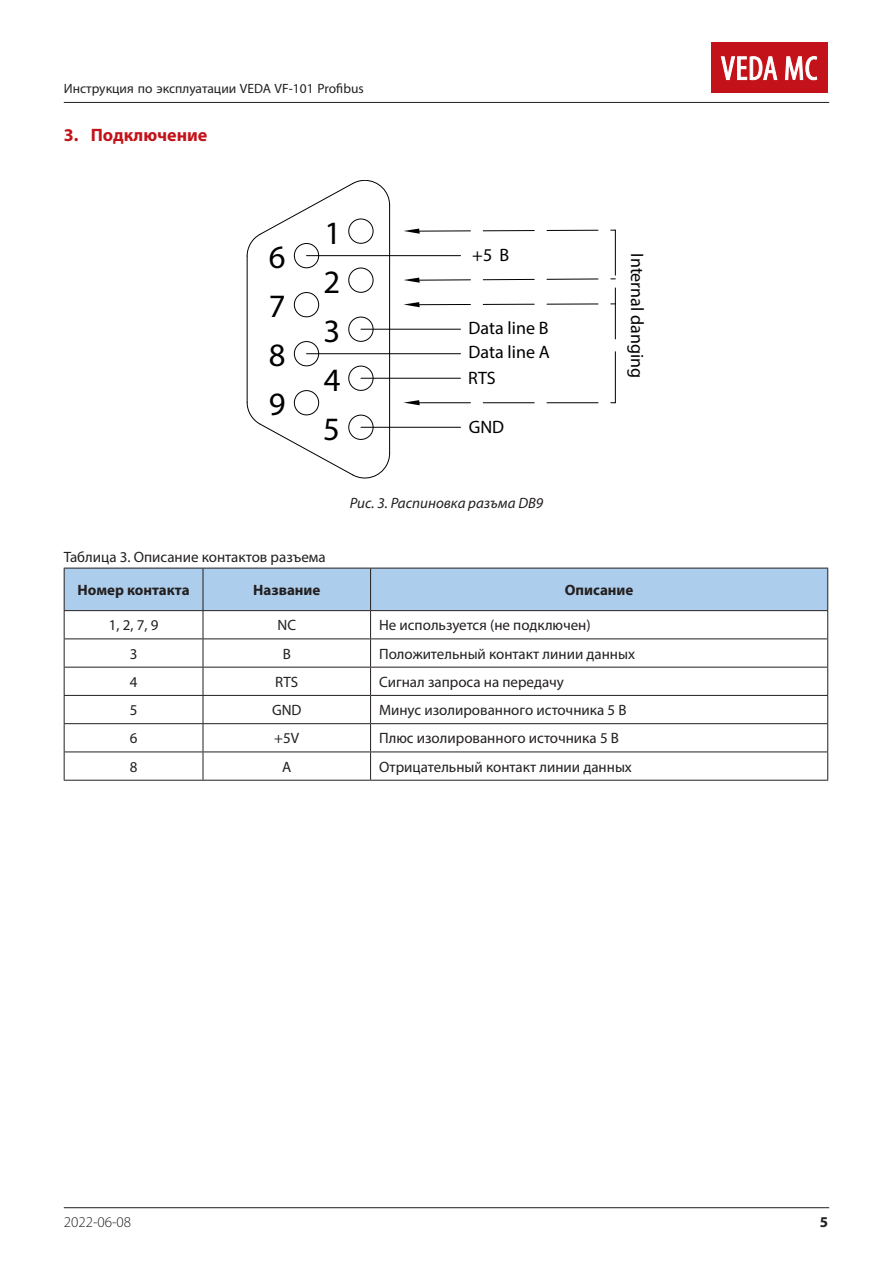
<style>
.page{position:relative;width:893px;height:1263px;background:#fff}
.page>*{position:absolute;margin:0;border:0;box-sizing:border-box;transform-origin:0 0}
.t1{font:32.7px/49.3px "Myriad Pro";color:#000}
.t2{font:18px/24.5px "Myriad Pro";color:#000}
.t3{font:700 18px "Myriad Pro";color:#c4121a}
.основной_таб_середин{font:15px "Myriad Pro";color:#231f20}
.табл__назв{font:15px "Myriad Pro";color:#231f20}
.топ_таблицы{font:700 15px "Myriad Pro";color:#231f20}
.подписи_к_рисункам{font:italic 15px "Myriad Pro";color:#231f20}
.t4{font:300 15px "Myriad Pro";color:#231f20}
.t5{font:13.5px "Myriad Pro";color:#231f20}
</style>
<div class="page">
<hr style="left:64px;top:1207px;width:765px;height:1px;background:#231f20">
<hr style="left:64px;top:102px;width:765px;height:1px;background:#231f20">
<div style="left:711px;top:43px;width:117px;height:50px;background:#c4121a"></div>
<svg style="left:721px;top:56px;width:57px;height:24px"></svg>
<svg style="left:785px;top:56px;width:32px;height:24px"></svg>
<div style="left:294px;top:243px;width:25px;height:25px;border:1px solid #000;border-radius:50%"></div>
<div style="left:348px;top:268px;width:25px;height:25px;border:1px solid #000;border-radius:50%"></div>
<div style="left:294px;top:292px;width:25px;height:25px;border:1px solid #000;border-radius:50%"></div>
<div style="left:294px;top:341px;width:25px;height:25px;border:1px solid #000;border-radius:50%"></div>
<div style="left:294px;top:390px;width:25px;height:25px;border:1px solid #000;border-radius:50%"></div>
<div style="left:348px;top:317px;width:25px;height:25px;border:1px solid #000;border-radius:50%"></div>
<div style="left:348px;top:366px;width:25px;height:25px;border:1px solid #000;border-radius:50%"></div>
<hr style="left:247px;top:256px;width:1px;height:146px;background:#000">
<hr style="left:389px;top:205px;width:1px;height:248px;background:#000">
<svg style="left:247px;top:180px;width:143px;height:77px"></svg>
<svg style="left:247px;top:402px;width:143px;height:76px"></svg>
<hr style="left:306px;top:255px;width:154px;height:1px;background:#000">
<hr style="left:361px;top:329px;width:99px;height:1px;background:#000">
<hr style="left:361px;top:378px;width:99px;height:1px;background:#000">
<hr style="left:361px;top:427px;width:99px;height:1px;background:#000">
<hr style="left:306px;top:353px;width:154px;height:1px;background:#000">
<svg style="left:404px;top:229px;width:212px;height:176px"></svg>
<svg style="left:64px;top:568px;width:764px;height:212px"></svg>
<hr style="left:64px;top:780px;width:139px;height:1px;background:#231f20">
<hr style="left:203px;top:780px;width:168px;height:1px;background:#231f20">
<hr style="left:371px;top:780px;width:457px;height:1px;background:#231f20">
<p class="t5" style="left:64px;top:80px;width:302px">Инструкция по эксплуатации VEDA VF-101 Profibus</p>
<p class="t3" style="left:64px;top:123px;width:145px">3. Подключение</p>
<p class="t1" style="left:269px;top:232px;width:18px">6<br>7</p>
<p class="t1" style="left:269px;top:330px;width:18px">8</p>
<p class="t1" style="left:269px;top:379px;width:18px">9</p>
<p class="t1" style="left:324px;top:208px;width:18px">1</p>
<p class="t1" style="left:324px;top:257px;width:18px">2</p>
<p class="t1" style="left:323px;top:305px;width:18px">3</p>
<p class="t1" style="left:324px;top:355px;width:18px">4</p>
<p class="t1" style="left:323px;top:403px;width:18px">5</p>
<p class="t2" style="left:472px;top:243px;width:38px">+5 В</p>
<p class="t2" style="left:469px;top:315px;width:83px">Data line B<br>Data line A</p>
<p class="t2" style="left:468px;top:365px;width:29px">RTS</p>
<p class="t2" style="left:469px;top:414px;width:37px">GND</p>
<p class="подписи_к_рисункам" style="left:350px;top:493px;width:195px">Рис. 3. Распиновка разъма DB9</p>
<p class="t2" style="left:650px;top:253px;width:126px;rotate:90deg">Internal danging</p>
<p class="табл__назв" style="left:64px;top:547px;width:263px">Таблица 3. Описание контактов разъема</p>
<p class="топ_таблицы" style="left:78px;top:580px;width:114px">Номер контакта</p>
<p class="топ_таблицы" style="left:253px;top:580px;width:69px">Название</p>
<p class="топ_таблицы" style="left:565px;top:580px;width:70px">Описание</p>
<p class="основной_таб_середин" style="left:109px;top:616px;width:51px">1, 2, 7, 9</p>
<p class="основной_таб_середин" style="left:277px;top:616px;width:20px">NC</p>
<p class="основной_таб_середин" style="left:379px;top:616px;width:213px">Не используется (не подключен)</p>
<p class="основной_таб_середин" style="left:130px;top:644px;width:9px">3</p>
<p class="основной_таб_середин" style="left:283px;top:644px;width:10px">B</p>
<p class="основной_таб_середин" style="left:379px;top:644px;width:257px">Положительный контакт линии данных</p>
<p class="основной_таб_середин" style="left:130px;top:673px;width:9px">4</p>
<p class="основной_таб_середин" style="left:275px;top:673px;width:24px">RTS</p>
<p class="основной_таб_середин" style="left:379px;top:673px;width:186px">Сигнал запроса на передачу</p>
<p class="основной_таб_середин" style="left:130px;top:701px;width:9px">5</p>
<p class="основной_таб_середин" style="left:272px;top:701px;width:31px">GND</p>
<p class="основной_таб_середин" style="left:379px;top:701px;width:249px">Минус изолированного источника 5 В</p>
<p class="основной_таб_середин" style="left:130px;top:729px;width:9px">6</p>
<p class="основной_таб_середин" style="left:274px;top:729px;width:27px">+5V</p>
<p class="основной_таб_середин" style="left:379px;top:729px;width:241px">Плюс изолированного источника 5 В</p>
<p class="основной_таб_середин" style="left:130px;top:757px;width:9px">8</p>
<p class="основной_таб_середин" style="left:282px;top:757px;width:11px">A</p>
<p class="основной_таб_середин" style="left:379px;top:757px;width:254px">Отрицательный контакт линии данных</p>
<p class="t4" style="left:64px;top:1213px;width:69px">2022-06-08</p>
<p class="топ_таблицы" style="left:820px;top:1212px;width:10px">5</p>
</div>
